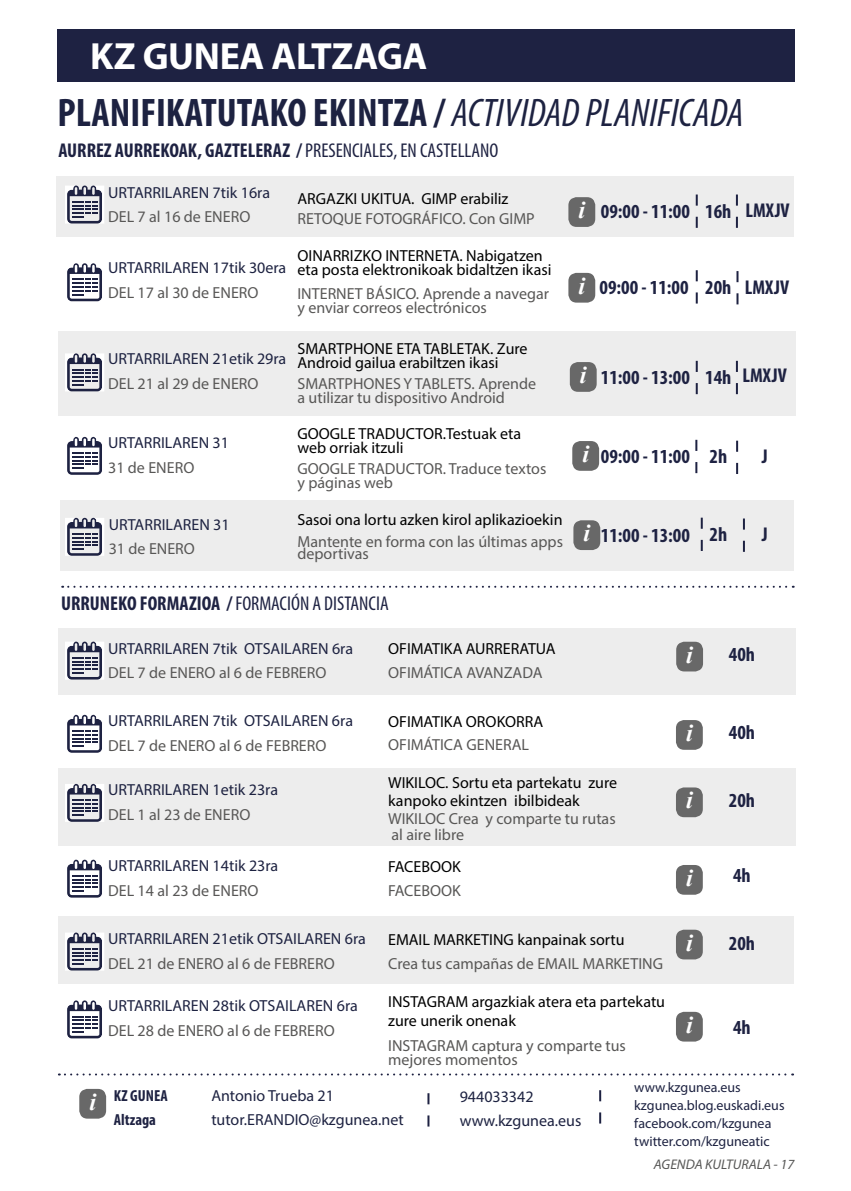
<style>
.page{position:relative;width:851px;height:1191px;background:#fff}
.page>*{position:absolute;margin:0;border:0;box-sizing:border-box;transform-origin:0 0}
.t1{font:700 condensed 40px "Myriad Pro";color:#1d2241}
.t2{font:700 38px "Myriad Pro";letter-spacing:-.01em;color:#fff}
.t3{font:italic 700 24px "Times New Roman";color:#fff}
.t4{font:700 condensed 20px "Myriad Pro";color:#1e2242}
.t5{font:condensed 20px "Myriad Pro";color:#1e2242}
.t6{font:16px/14px "Myriad Pro";color:#585756}
.t7{font:16px/14px "Myriad Pro";color:#000}
.t8{font:16px/24px "Myriad Pro";color:#1d2241}
.t9{font:700 condensed 16px/24px "Myriad Pro";color:#1e2242}
.t10{font:14px/18px "Myriad Pro";color:#1d2241}
.t11{font:italic 14px "Myriad Pro";color:#575756}
.s1{font-weight:400;font-style:italic}
.s2{font-weight:400}
.s3{font-weight:700}
.s4{font-family:"Times New Roman";font-style:italic;font-stretch:normal;font-size:24px;color:#fff}
</style>
<div class="page">
<svg style="left:59px;top:1073px;width:734px;height:2px"></svg>
<div style="left:58px;top:29px;width:737px;height:53px;background:#1e2242"></div>
<div style="left:57px;top:176px;width:737px;height:61px;background:#ededed"></div>
<div style="left:58px;top:331px;width:737px;height:85px;background:#ededed"></div>
<div style="left:60px;top:500px;width:733px;height:71px;background:#ededed"></div>
<div style="left:58px;top:628px;width:737px;height:66px;background:#ededed"></div>
<div style="left:58px;top:768px;width:737px;height:78px;background:#ededed"></div>
<div style="left:58px;top:916px;width:735px;height:68px;background:#ededed"></div>
<div style="left:568px;top:197px;width:27px;height:30px;background:#686868;border-radius:8px"></div>
<div style="left:569px;top:362px;width:27px;height:30px;background:#686868;border-radius:8px"></div>
<div style="left:568px;top:273px;width:27px;height:30px;background:#686868;border-radius:8px"></div>
<div style="left:572px;top:441px;width:27px;height:30px;background:#686868;border-radius:8px"></div>
<div style="left:573px;top:520px;width:27px;height:30px;background:#686868;border-radius:8px"></div>
<div style="left:676px;top:641px;width:27px;height:30px;background:#686868;border-radius:8px"></div>
<svg style="left:62px;top:586px;width:731px;height:2px"></svg>
<div style="left:675px;top:720px;width:27px;height:30px;background:#686868;border-radius:8px"></div>
<div style="left:675px;top:787px;width:27px;height:30px;background:#686868;border-radius:8px"></div>
<div style="left:675px;top:865px;width:27px;height:29px;background:#686868;border-radius:8px"></div>
<div style="left:675px;top:929px;width:27px;height:30px;background:#686868;border-radius:8px"></div>
<div style="left:675px;top:1011px;width:27px;height:30px;background:#686868;border-radius:8px"></div>
<div style="left:79px;top:1088px;width:27px;height:30px;background:#686868;border-radius:8px"></div>
<svg style="left:427px;top:1093px;width:2px;height:33px"></svg>
<svg style="left:599px;top:1090px;width:2px;height:33px"></svg>
<svg style="left:695px;top:194px;width:2px;height:34px"></svg>
<svg style="left:695px;top:361px;width:2px;height:33px"></svg>
<svg style="left:695px;top:270px;width:2px;height:33px"></svg>
<svg style="left:695px;top:440px;width:2px;height:33px"></svg>
<svg style="left:700px;top:517px;width:2px;height:34px"></svg>
<svg style="left:735px;top:194px;width:2px;height:34px"></svg>
<svg style="left:735px;top:361px;width:2px;height:33px"></svg>
<svg style="left:736px;top:271px;width:2px;height:33px"></svg>
<svg style="left:736px;top:441px;width:2px;height:33px"></svg>
<svg style="left:742px;top:518px;width:2px;height:34px"></svg>
<svg style="left:65px;top:186px;width:39px;height:38px"></svg>
<svg style="left:67px;top:263px;width:35px;height:38px"></svg>
<svg style="left:65px;top:353px;width:39px;height:38px"></svg>
<svg style="left:67px;top:437px;width:35px;height:38px"></svg>
<svg style="left:65px;top:518px;width:39px;height:38px"></svg>
<svg style="left:65px;top:641px;width:39px;height:38px"></svg>
<svg style="left:67px;top:715px;width:35px;height:38px"></svg>
<svg style="left:65px;top:784px;width:39px;height:38px"></svg>
<svg style="left:67px;top:859px;width:35px;height:38px"></svg>
<svg style="left:65px;top:932px;width:39px;height:38px"></svg>
<svg style="left:67px;top:1000px;width:35px;height:38px"></svg>
<h2 class="t2" style="left:90px;top:32px;width:339px">KZ GUNEA ALTZAGA</h2>
<h1 class="t1" style="left:58px;top:87px;width:687px">PLANIFIKATUTAKO EKINTZA / <span class="s1">ACTIVIDAD PLANIFICADA</span></h1>
<p class="t4" style="left:58px;top:137px;width:441px">AURREZ AURREKOAK, GAZTELERAZ / <span class="s2">PRESENCIALES, EN CASTELLANO</span></p>
<p class="t8" style="left:108px;top:180px;width:163px">URTARRILAREN 7tik 16ra</p>
<p class="t7" style="left:297px;top:191px;width:212px">ARGAZKI UKITUA. GIMP erabiliz</p>
<h3 class="t3" style="left:578px;top:193px;width:8px">i</h3>
<p class="t4" style="left:745px;top:198px;width:46px">LMXJV</p>
<p class="t4" style="left:705px;top:199px;width:28px">16h</p>
<p class="t4" style="left:601px;top:199px;width:91px">09:00 - 11:00</p>
<p class="t6" style="left:108px;top:210px;width:144px">DEL 7 al 16 de ENERO</p>
<p class="t6" style="left:297px;top:212px;width:239px">RETOQUE FOTOGRÁFICO. Con GIMP</p>
<p class="t8" style="left:108px;top:256px;width:180px">URTARRILAREN 17tik 30era</p>
<p class="t6" style="left:108px;top:285px;width:152px">DEL 17 al 30 de ENERO</p>
<p class="t8" style="left:108px;top:346px;width:180px">URTARRILAREN 21etik 29ra</p>
<p class="t6" style="left:108px;top:376px;width:152px">DEL 21 al 29 de ENERO</p>
<p class="t8" style="left:108px;top:431px;width:122px">URTARRILAREN 31</p>
<p class="t6" style="left:108px;top:460px;width:88px">31 de ENERO</p>
<p class="t8" style="left:109px;top:512px;width:122px">URTARRILAREN 31</p>
<p class="t6" style="left:109px;top:542px;width:88px">31 de ENERO</p>
<p class="t7" style="left:297px;top:248px;width:255px">OINARRIZKO INTERNETA. Nabigatzen eta posta elektronikoak bidaltzen ikasi</p>
<p class="t6" style="left:297px;top:286px;width:253px">INTERNET BÁSICO. Aprende a navegar y enviar correos electrónicos</p>
<p class="t7" style="left:297px;top:341px;width:231px">SMARTPHONE ETA TABLETAK. Zure<br>Android gailua erabiltzen ikasi</p>
<p class="t6" style="left:297px;top:376px;width:240px">SMARTPHONES Y TABLETS. Aprende a utilizar tu dispositivo Android</p>
<p class="t7" style="left:297px;top:426px;width:225px">GOOGLE TRADUCTOR.Testuak eta web orriak itzuli</p>
<p class="t6" style="left:297px;top:461px;width:250px">GOOGLE TRADUCTOR. Traduce textos y páginas web</p>
<p class="t7" style="left:297px;top:512px;width:266px">Sasoi ona lortu azken kirol aplikazioekin</p>
<p class="t6" style="left:297px;top:535px;width:267px;line-height:12px">Mantente en forma con las últimas apps deportivas</p>
<p class="t5" style="left:61px;top:591px;width:329px"><span class="s3">URRUNEKO FORMAZIOA /</span> FORMACIÓN A DISTANCIA</p>
<p class="t8" style="left:108px;top:636px;width:246px">URTARRILAREN 7tik OTSAILAREN 6ra</p>
<p class="t6" style="left:108px;top:665px;width:220px">DEL 7 de ENERO al 6 de FEBRERO</p>
<p class="t7" style="left:388px;top:641px;width:169px">OFIMATIKA AURRERATUA</p>
<p class="t6" style="left:388px;top:665px;width:156px">OFIMÁTICA AVANZADA</p>
<p class="t8" style="left:108px;top:709px;width:246px">URTARRILAREN 7tik OTSAILAREN 6ra</p>
<p class="t6" style="left:108px;top:738px;width:220px">DEL 7 de ENERO al 6 de FEBRERO</p>
<p class="t7" style="left:388px;top:714px;width:156px">OFIMATIKA OROKORRA</p>
<p class="t6" style="left:388px;top:738px;width:142px">OFIMÁTICA GENERAL</p>
<h3 class="t3" style="left:578px;top:269px;width:8px">i</h3>
<p class="t4" style="left:599px;top:274px;width:91px">09:00 - 11:00</p>
<p class="t4" style="left:705px;top:274px;width:28px">20h</p>
<p class="t4" style="left:744px;top:274px;width:46px">LMXJV</p>
<h3 class="t3" style="left:580px;top:358px;width:8px">i</h3>
<p class="t4" style="left:601px;top:365px;width:91px">11:00 - 13:00</p>
<p class="t4" style="left:705px;top:365px;width:28px">14h</p>
<p class="t4" style="left:742px;top:363px;width:46px">LMXJV</p>
<h3 class="t3" style="left:582px;top:437px;width:8px">i</h3>
<p class="t4" style="left:601px;top:444px;width:91px">09:00 - 11:00</p>
<p class="t4" style="left:709px;top:444px;width:19px">2h</p>
<p class="t4" style="left:761px;top:444px;width:7px">J</p>
<h3 class="t3" style="left:583px;top:516px;width:8px">i</h3>
<p class="t4" style="left:601px;top:523px;width:91px">11:00 - 13:00</p>
<p class="t4" style="left:709px;top:522px;width:19px">2h</p>
<p class="t4" style="left:761px;top:522px;width:7px">J</p>
<h3 class="t3" style="left:686px;top:638px;width:8px">i</h3>
<p class="t4" style="left:728px;top:642px;width:28px">40h</p>
<h3 class="t3" style="left:686px;top:716px;width:8px">i</h3>
<p class="t4" style="left:728px;top:720px;width:28px">40h</p>
<p class="t8" style="left:108px;top:778px;width:171px">URTARRILAREN 1etik 23ra</p>
<p class="t6" style="left:108px;top:807px;width:144px">DEL 1 al 23 de ENERO</p>
<p class="t8" style="left:108px;top:853px;width:172px">URTARRILAREN 14tik 23ra</p>
<p class="t6" style="left:108px;top:883px;width:152px">DEL 14 al 23 de ENERO</p>
<p class="t8" style="left:108px;top:926px;width:259px">URTARRILAREN 21etik OTSAILAREN 6ra</p>
<p class="t6" style="left:108px;top:956px;width:228px">DEL 21 de ENERO al 6 de FEBRERO</p>
<p class="t8" style="left:108px;top:993px;width:251px">URTARRILAREN 28tik OTSAILAREN 6ra</p>
<p class="t6" style="left:108px;top:1023px;width:228px">DEL 28 de ENERO al 6 de FEBRERO</p>
<p class="t7" style="left:388px;top:773px;width:230px;line-height:18px">WIKILOC. Sortu eta partekatu zure kanpoko ekintzen ibilbideak</p>
<p class="t6" style="left:388px;top:810px;width:229px;line-height:16px">WIKILOC Crea y comparte tu rutas al aire libre</p>
<p class="t7" style="left:388px;top:860px;width:74px">FACEBOOK</p>
<p class="t6" style="left:388px;top:883px;width:74px">FACEBOOK</p>
<p class="t7" style="left:388px;top:932px;width:238px">EMAIL MARKETING kanpainak sortu</p>
<p class="t6" style="left:388px;top:956px;width:276px">Crea tus campañas de EMAIL MARKETING</p>
<p class="t7" style="left:388px;top:991px;width:278px;line-height:19.2px">INSTAGRAM argazkiak atera eta partekatu zure unerik onenak</p>
<p class="t6" style="left:388px;top:1038px;width:239px">INSTAGRAM captura y comparte tus mejores momentos</p>
<h3 class="t3" style="left:686px;top:783px;width:8px">i</h3>
<p class="t4" style="left:728px;top:787px;width:28px">20h</p>
<h3 class="t3" style="left:686px;top:861px;width:8px">i</h3>
<p class="t4" style="left:733px;top:863px;width:19px">4h</p>
<h3 class="t3" style="left:686px;top:926px;width:8px">i</h3>
<h3 class="t3" style="left:686px;top:1008px;width:8px">i</h3>
<p class="t4" style="left:728px;top:930px;width:28px">20h</p>
<p class="t4" style="left:733px;top:1014px;width:19px">4h</p>
<p class="t9" style="left:114px;top:1083px;width:55px;text-indent:-24px"><span class="s4">i</span> KZ GUNEA<br>Altzaga</p>
<p class="t8" style="left:459px;top:1084px;width:123px">944033342 www.kzgunea.eus</p>
<p class="t10" style="left:634px;top:1077px;width:152px">www.kzgunea.eus kzgunea.blog.euskadi.eus facebook.com/kzgunea twitter.com/kzguneatic</p>
<p class="t8" style="left:211px;top:1083px;width:194px">Antonio Trueba 21 tutor.ERANDIO@kzgunea.net</p>
<p class="t11" style="left:653px;top:1156px;width:142px">AGENDA KULTURALA - 17</p>
</div>
